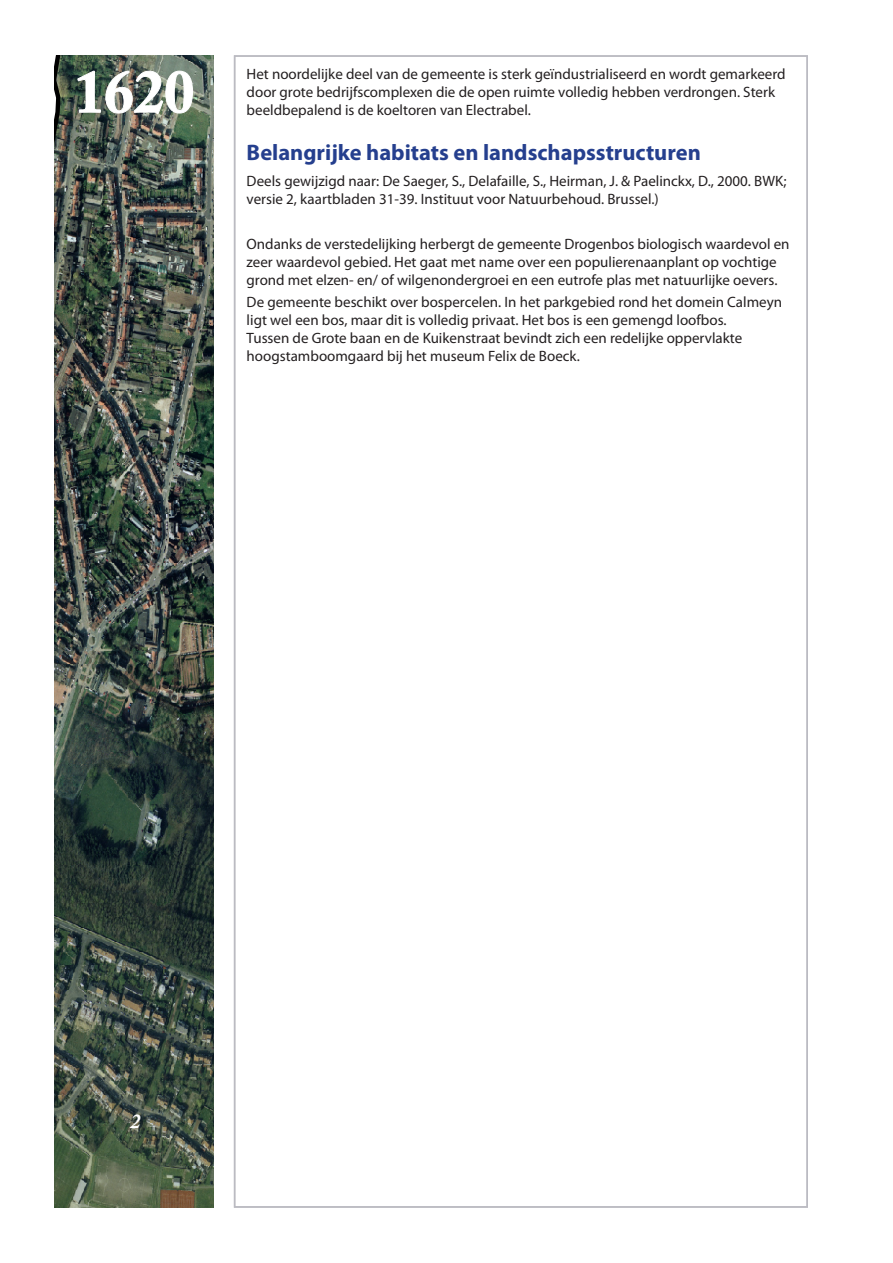
<style>
.page{position:relative;width:893px;height:1263px;background:#fff}
.page>*{position:absolute;margin:0;border:0;box-sizing:border-box;transform-origin:0 0}
.GEMEENTE_C{font:700 60px "Adobe Caslon Pro";color:#fff}
.gemeente1{font:700 22.5px "Myriad Pro";color:#253f8e}
.GEMEENTE_B{font:italic 700 21px "Adobe Caslon Pro";color:#fff}
.gemeente_alinea{font:15px/18px "Myriad Pro";color:#231f20}
</style>
<div class="page">
<img style="left:55px;top:55px;width:158px;height:1153px">
<img style="left:77px;top:70px;width:116px;height:44px">
<p class="GEMEENTE_C" style="left:74px;top:56px;width:122px">1620</p>
<p class="gemeente_alinea" style="left:247px;top:65px;width:540px">Het noordelijke deel van de gemeente is sterk geïndustrialiseerd en wordt gemarkeerd door grote bedrijfscomplexen die de open ruimte volledig hebben verdrongen. Sterk beeldbepalend is de koeltoren van Electrabel.</p>
<p class="gemeente1" style="left:247px;top:137px;width:456px">Belangrijke habitats en landschapsstructuren</p>
<p class="gemeente_alinea" style="left:247px;top:172px;width:541px">Deels gewijzigd naar: De Saeger, S., Delafaille, S., Heirman, J. &amp; Paelinckx, D., 2000. BWK; versie 2, kaartbladen 31-39. Instituut voor Natuurbehoud. Brussel.)</p>
<p class="gemeente_alinea" style="left:247px;top:234px;width:544px">Ondanks de verstedelijking herbergt de gemeente Drogenbos biologisch waardevol en zeer waardevol gebied. Het gaat met name over een populierenaanplant op vochtige grond met elzen- en/ of wilgenondergroei en een eutrofe plas met natuurlijke oevers.</p>
<p class="gemeente_alinea" style="left:247px;top:293px;width:537px">De gemeente beschikt over bospercelen. In het parkgebied rond het domein Calmeyn ligt wel een bos, maar dit is volledig privaat. Het bos is een gemengd loofbos.<br>Tussen de Grote baan en de Kuikenstraat bevindt zich een redelijke oppervlakte hoogstamboomgaard bij het museum Felix de Boeck.</p>
<p class="GEMEENTE_B" style="left:131px;top:1108px;width:12px">2</p>
</div>
